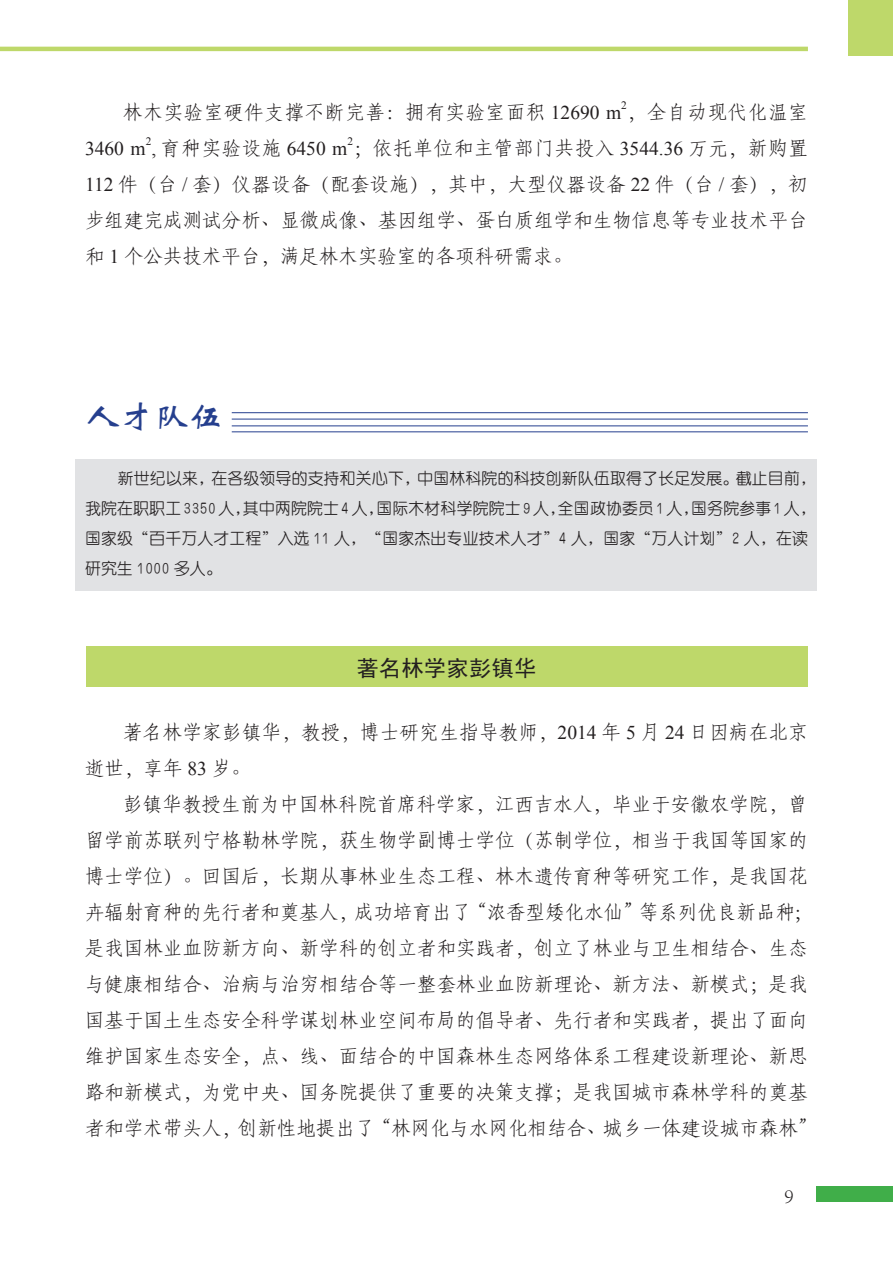
<style>
.page{position:relative;width:893px;height:1263px;background:#fff}
.page>*{position:absolute;margin:0;border:0;box-sizing:border-box;transform-origin:0 0}
.栏目{font:34.5px "ST Xinwei";color:#253f8e}
.标题{font:22.5px "Sim Hei";color:#231f20}
.t1{font:300 21px "Adobe Song Std";color:#231f20}
.段落样式2{font:19.5px/36px "Fang Song GB2312";color:#231f20}
.段落样式2-2{font:19.5px "Fang Song GB2312";letter-spacing:.035em;color:#231f20}
.摘要{font:15.75px/30px "H Ye 2 gj";letter-spacing:.02em;color:#231f20}
.段落样式2-3{font:11.4px "Times New Roman";color:#231f20}
.s1{font-family:"Times New Roman"}
.s2{font-family:"Adobe Song Std";font-weight:300}
</style>
<div class="page">
<hr style="left:0;top:47px;width:808px;height:4px;background:#bed86a">
<div style="left:848px;top:0;width:45px;height:55px;background:#bed86a"></div>
<div style="left:816px;top:1186px;width:77px;height:16px;background:#40ae49"></div>
<div style="left:75px;top:459px;width:741px;height:132px;background:#e1e2e4"></div>
<div style="left:87px;top:646px;width:721px;height:41px;background:#bed86a"></div>
<hr style="left:232px;top:432px;width:576px;height:1px;background:#253f8e">
<hr style="left:232px;top:426px;width:576px;height:1px;background:#253f8e">
<hr style="left:232px;top:419px;width:576px;height:1px;background:#253f8e">
<hr style="left:232px;top:412px;width:576px;height:1px;background:#253f8e">
<p class="段落样式2-3" style="left:621px;top:98px;width:7px">2</p>
<p class="段落样式2-2" style="left:85px;top:138px;width:724px"><span class="s1">3460 m ,</span> 育种实验设施 <span class="s1">6450 m</span> <span class="s2">；</span>依托单位和主管部门共投入 <span class="s1">3544.36</span> 万元<span class="s2">，</span>新购置</p>
<p class="段落样式2-2" style="left:123px;top:102px;width:686px">林木实验室硬件支撑不断完善<span class="s2">：</span>拥有实验室面积 <span class="s1">12690 m</span> <span class="s2">，</span>全自动现代化温室</p>
<p class="段落样式2-3" style="left:146px;top:134px;width:7px">2</p>
<p class="段落样式2-3" style="left:347px;top:134px;width:7px">2</p>
<p class="段落样式2" style="left:85px;top:166px;width:724px;text-align:justify"><span class="s1">112</span> 件<span class="s2">（</span>台 <span class="s1">/</span> 套<span class="s2">）</span>仪器设备<span class="s2">（</span>配套设施<span class="s2">），</span>其中<span class="s2">，</span>大型仪器设备 <span class="s1">22</span> 件<span class="s2">（</span>台 <span class="s1">/</span> 套<span class="s2">），</span>初步组建完成测试分析<span class="s2">、</span>显微成像<span class="s2">、</span>基因组学<span class="s2">、</span>蛋白质组学和生物信息等专业技术平台和 <span class="s1">1</span> 个公共技术平台<span class="s2">，</span>满足林木实验室的各项科研需求<span class="s2">。</span></p>
<p class="栏目" style="left:85px;top:399px;width:139px">人才队伍</p>
<p class="摘要" style="left:85px;top:464px;width:732px;text-indent:33px">新世纪以来，在各级领导的支持和关心下，中国林科院的科技创新队伍取得了长足发展。截止目前，我院在职职工 3350人，其中两院院士 4人，国际木材科学院院士 9人，全国政协委员 1人，国务院参事 1人，国家级“百千万人才工程”入选 11 人，“国家杰出专业技术人才”4 人，国家“万人计划”2 人，在读研究生 1000 多人。</p>
<p class="标题" style="left:356px;top:656px;width:182px">著名林学家彭镇华</p>
<p class="段落样式2" style="left:85px;top:714px;width:725px;text-indent:38px">著名林学家彭镇华<span class="s2">，</span>教授<span class="s2">，</span>博士研究生指导教师<span class="s2">，</span><span class="s1">2014</span> 年 <span class="s1">5</span> 月 <span class="s1">24</span> 日因病在北京逝世<span class="s2">，</span>享年 <span class="s1">83</span> 岁<span class="s2">。</span></p>
<p class="段落样式2" style="left:85px;top:786px;width:734px;text-indent:38px">彭镇华教授生前为中国林科院首席科学家<span class="s2">，</span>江西吉水人<span class="s2">，</span>毕业于安徽农学院<span class="s2">，</span>曾留学前苏联列宁格勒林学院<span class="s2">，</span>获生物学副博士学位<span class="s2">（</span>苏制学位<span class="s2">，</span>相当于我国等国家的博士学位<span class="s2">）。</span>回国后<span class="s2">，</span>长期从事林业生态工程<span class="s2">、</span>林木遗传育种等研究工作<span class="s2">，</span>是我国花卉辐射育种的先行者和奠基人<span class="s2">，</span>成功培育出了<span class="s2">“</span>浓香型矮化水仙<span class="s2">”</span>等系列优良新品种<span class="s2">；</span>是我国林业血防新方向<span class="s2">、</span>新学科的创立者和实践者<span class="s2">，</span>创立了林业与卫生相结合<span class="s2">、</span>生态与健康相结合<span class="s2">、</span>治病与治穷相结合等一整套林业血防新理论<span class="s2">、</span>新方法<span class="s2">、</span>新模式<span class="s2">；</span>是我国基于国土生态安全科学谋划林业空间布局的倡导者<span class="s2">、</span>先行者和实践者<span class="s2">，</span>提出了面向维护国家生态安全<span class="s2">，</span>点<span class="s2">、</span>线<span class="s2">、</span>面结合的中国森林生态网络体系工程建设新理论<span class="s2">、</span>新思路和新模式<span class="s2">，</span>为党中央<span class="s2">、</span>国务院提供了重要的决策支撑<span class="s2">；</span>是我国城市森林学科的奠基者和学术带头人<span class="s2">，</span>创新性地提出了<span class="s2">“</span>林网化与水网化相结合<span class="s2">、</span>城乡一体建设城市森林<span class="s2">”</span></p>
<p class="t1" style="left:784px;top:1184px;width:11px">9</p>
</div>
